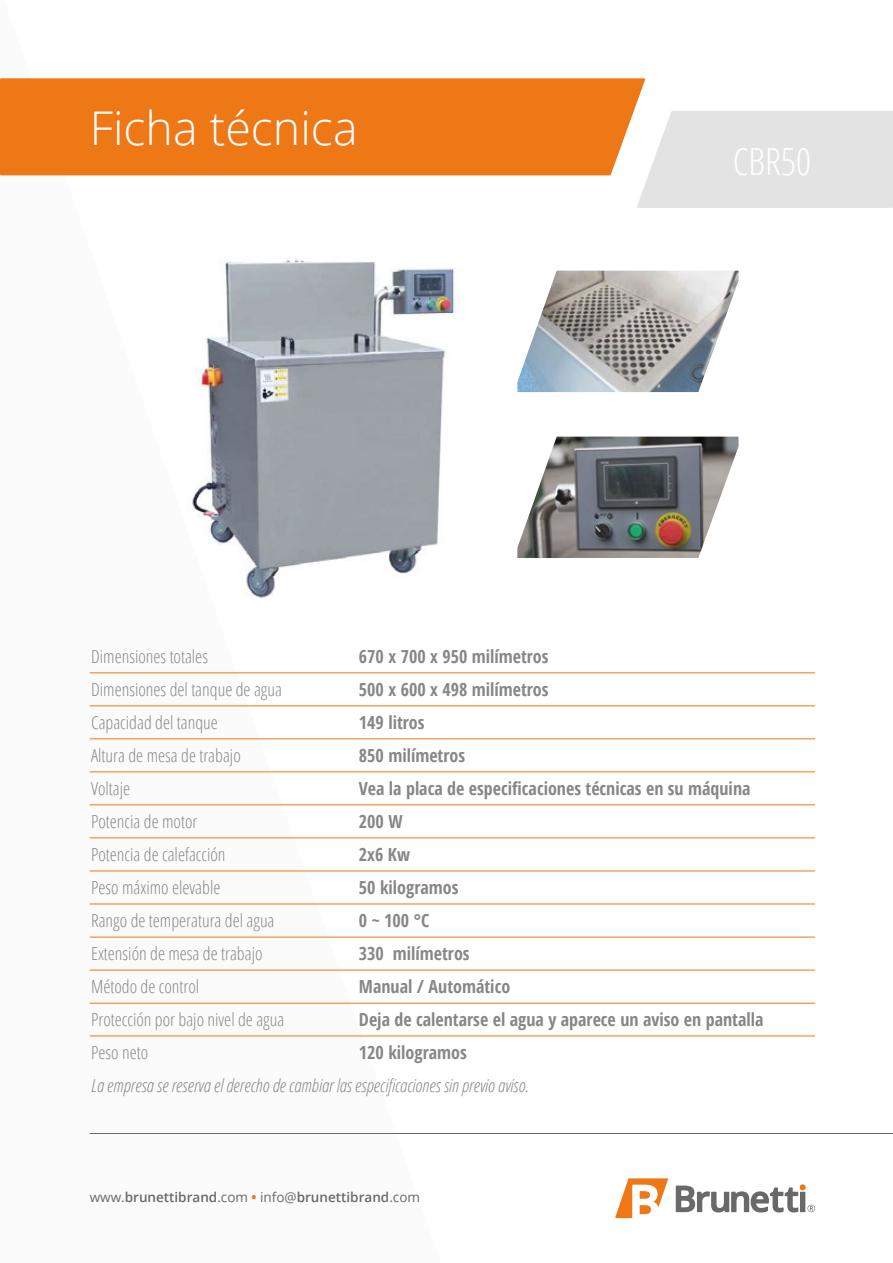
<style>
.page{position:relative;width:893px;height:1263px;background:#fff}
.page>*{position:absolute;margin:0;border:0;box-sizing:border-box;transform-origin:0 0}
.t1{font:300 46.5px "Open Sans";color:#fff}
.t2{font:300 condensed 37.5px "Open Sans";color:#fff}
.t3{font:300 condensed 18px/33px "Open Sans";color:#878787}
.t4{font:700 condensed 18px/33px "Open Sans";color:#878787}
.t5{font:italic 300 condensed 18px "Open Sans";color:#878787}
.t6{font:600 13.5px "Open Sans";color:#696969}
.s1{font-weight:400}
.s2{font-weight:700;color:#ee7716}
</style>
<div class="page">
<img style="left:441px;top:268px;width:133px;height:169px">
<img style="left:517px;top:271px;width:222px;height:121px">
<img style="left:517px;top:437px;width:222px;height:121px">
<svg style="left:0;top:175px;width:441px;height:959px"></svg>
<hr style="left:90px;top:672px;width:725px;height:1px;background:#ef7812">
<hr style="left:90px;top:705px;width:725px;height:1px;background:#ef7812">
<hr style="left:90px;top:738px;width:725px;height:1px;background:#ef7812">
<hr style="left:90px;top:771px;width:725px;height:1px;background:#ef7812">
<hr style="left:90px;top:804px;width:725px;height:1px;background:#ef7812">
<hr style="left:90px;top:837px;width:725px;height:1px;background:#ef7812">
<hr style="left:90px;top:870px;width:725px;height:1px;background:#ef7812">
<hr style="left:90px;top:903px;width:725px;height:1px;background:#ef7812">
<hr style="left:90px;top:937px;width:725px;height:1px;background:#ef7812">
<hr style="left:90px;top:970px;width:725px;height:1px;background:#ef7812">
<hr style="left:90px;top:1003px;width:725px;height:1px;background:#ef7812">
<hr style="left:90px;top:1035px;width:725px;height:1px;background:#ef7812">
<div style="left:0;top:78px;width:645px;height:97px;background:#ee7716"></div>
<div style="left:637px;top:111px;width:256px;height:97px;background:#e3e3e3"></div>
<hr style="left:90px;top:1133px;width:803px;height:1px;background:#696969">
<svg style="left:615px;top:1178px;width:53px;height:40px"></svg>
<svg style="left:676px;top:1184px;width:139px;height:28px"></svg>
<h1 class="t1" style="left:90px;top:96px;width:269px">Ficha técnica</h1>
<h2 class="t2" style="left:733px;top:136px;width:80px">CBR50</h2>
<p class="t4" style="left:359px;top:639px;width:406px">670 x 700 x 950 milímetros<br>500 x 600 x 498 milímetros<br>149 litros<br>850 milímetros<br>Vea la placa de especificaciones técnicas en su máquina<br>200 W<br>2x6 Kw<br>50 kilogramos<br>0 ~ 100 °C<br>330 milímetros<br>Manual / Automático<br>Deja de calentarse el agua y aparece un aviso en pantalla<br>120 kilogramos</p>
<p class="t3" style="left:91px;top:639px;width:195px">Dimensiones totales<br>Dimensiones del tanque de agua<br>Capacidad del tanque<br>Altura de mesa de trabajo<br>Voltaje<br>Potencia de motor<br>Potencia de calefacción<br>Peso máximo elevable<br>Rango de temperatura del agua<br>Extensión de mesa de trabajo<br>Método de control<br>Protección por bajo nivel de agua<br>Peso neto</p>
<p class="t5" style="left:91px;top:1073px;width:439px">La empresa se reserva el derecho de cambiar las especificaciones sin previo aviso.</p>
<p class="t6" style="left:90px;top:1188px;width:332px"><span class="s1">www.</span>brunettibrand<span class="s1">.com</span> <span class="s2">•</span> <span class="s1">info@</span>brunettibrand<span class="s1">.com</span></p>
</div>
